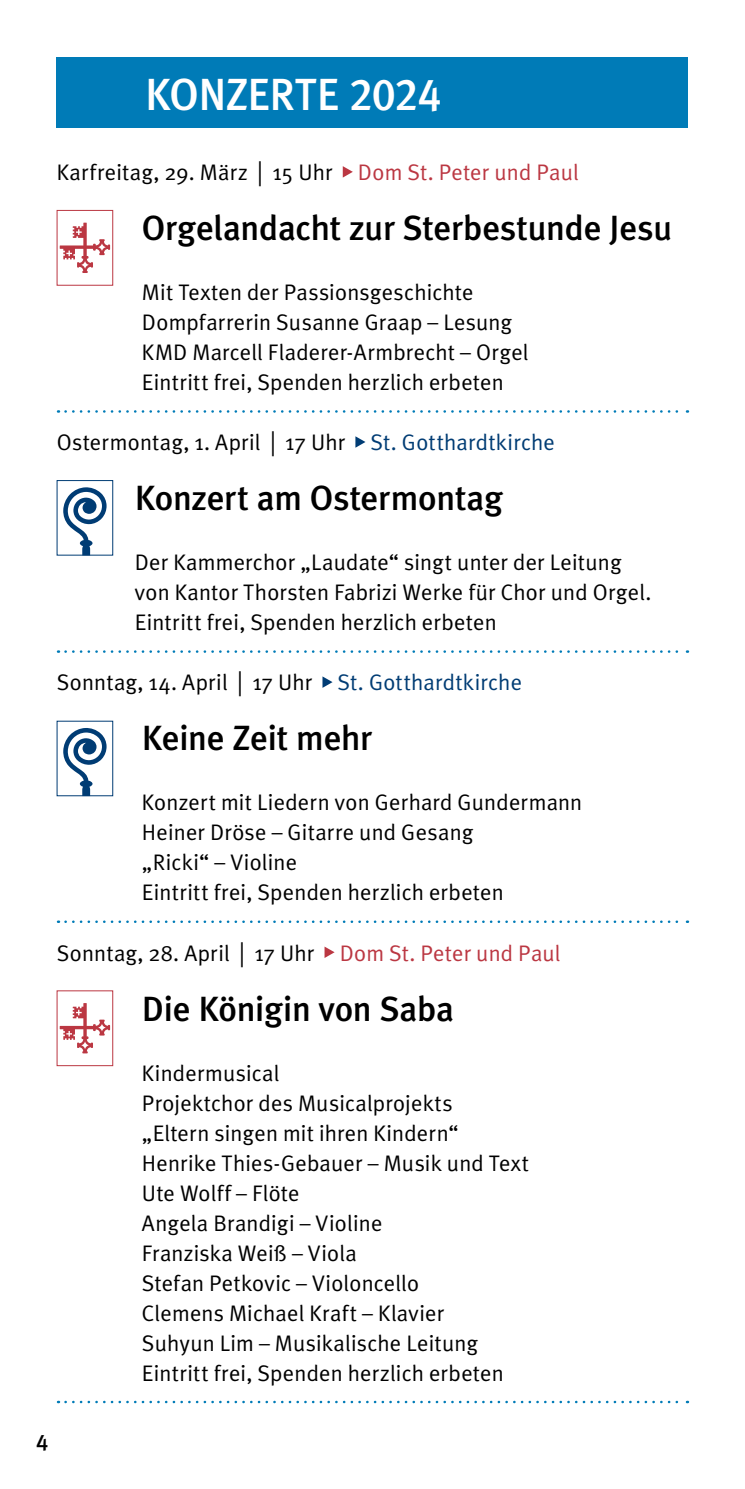
<style>
.page{position:relative;width:745px;height:1489px;background:#fff}
.page>*{position:absolute;margin:0;border:0;box-sizing:border-box;transform-origin:0 0}
.t1{font:45px "Meta Plus Medium Caps";letter-spacing:-.015em;color:#fff}
.t2{font:500 35px "Meta Plus";letter-spacing:-.01em;color:#000}
.t3{font:22.5px/30px "Meta Plus Normal";letter-spacing:.01em;color:#000}
.t4{font:22.5px "Meta Plus Medium Caps";color:#000}
.s1{font-family:"Charter ITC Pro";font-size:25px}
.s2{color:#bb3742}
.s3{color:#003c74}
</style>
<div class="page">
<div style="left:57px;top:57px;width:630px;height:71px;background:#007bb7"></div>
<svg style="left:342px;top:166px;width:10px;height:12px"></svg>
<svg style="left:65px;top:410px;width:622px;height:3px"></svg>
<svg style="left:355px;top:436px;width:10px;height:12px"></svg>
<svg style="left:65px;top:650px;width:622px;height:3px"></svg>
<svg style="left:322px;top:676px;width:10px;height:12px"></svg>
<svg style="left:65px;top:920px;width:622px;height:3px"></svg>
<svg style="left:324px;top:946px;width:10px;height:12px"></svg>
<svg style="left:65px;top:1400px;width:622px;height:3px"></svg>
<svg style="left:60px;top:1003px;width:50px;height:50px"></svg>
<div style="left:57px;top:210px;width:56px;height:75px;background:#fff;border:1px solid #bb3742"></div>
<svg style="left:60px;top:223px;width:50px;height:50px"></svg>
<svg style="left:63px;top:487px;width:44px;height:68px"></svg>
<svg style="left:63px;top:728px;width:44px;height:68px"></svg>
<h1 class="t1" style="left:145px;top:68px;width:297px">KONZERTE 2024</h1>
<p class="t3" style="left:57px;top:157px;width:523px">Karfreitag, 29. März <span class="s1">|</span> 15 Uhr <span class="s2">Dom St. Peter und Paul</span></p>
<h2 class="t2" style="left:142px;top:208px;width:531px">Orgelandacht zur Sterbestunde Jesu</h2>
<p class="t3" style="left:142px;top:277px;width:388px">Mit Texten der Passionsgeschichte Dompfarrerin Susanne Graap – Lesung KMD Marcell Fladerer-Armbrecht – Orgel Eintritt frei, Spenden herzlich erbeten</p>
<p class="t3" style="left:57px;top:427px;width:499px">Ostermontag, 1. April <span class="s1">|</span> 17 Uhr <span class="s3">St. Gotthardtkirche</span></p>
<h2 class="t2" style="left:135px;top:478px;width:369px">Konzert am Ostermontag</h2>
<p class="t3" style="left:135px;top:547px;width:518px">Der Kammerchor „Laudate“ singt unter der Leitung von Kantor Thorsten Fabrizi Werke für Chor und Orgel.<br>Eintritt frei, Spenden herzlich erbeten</p>
<p class="t3" style="left:57px;top:667px;width:466px">Sonntag, 14. April <span class="s1">|</span> 17 Uhr <span class="s3">St. Gotthardtkirche</span></p>
<h2 class="t2" style="left:142px;top:718px;width:232px">Keine Zeit mehr</h2>
<p class="t3" style="left:142px;top:787px;width:441px">Konzert mit Liedern von Gerhard Gundermann Heiner Dröse – Gitarre und Gesang<br>„Ricki“ – Violine<br>Eintritt frei, Spenden herzlich erbeten</p>
<p class="t3" style="left:57px;top:937px;width:505px">Sonntag, 28. April <span class="s1">|</span> 17 Uhr <span class="s2">Dom St. Peter und Paul</span></p>
<h2 class="t2" style="left:142px;top:988px;width:313px">Die Königin von Saba</h2>
<p class="t3" style="left:142px;top:1057px;width:388px">Kindermusical<br>Projektchor des Musicalprojekts<br>„Eltern singen mit ihren Kindern“<br>Henrike Thies-Gebauer – Musik und Text<br>Ute Wolff – Flöte<br>Angela Brandigi – Violine<br>Franziska Weiß – Viola<br>Stefan Petkovic – Violoncello<br>Clemens Michael Kraft – Klavier<br>Suhyun Lim – Musikalische Leitung<br>Eintritt frei, Spenden herzlich erbeten</p>
<p class="t4" style="left:36px;top:1428px;width:14px">4</p>
</div>
